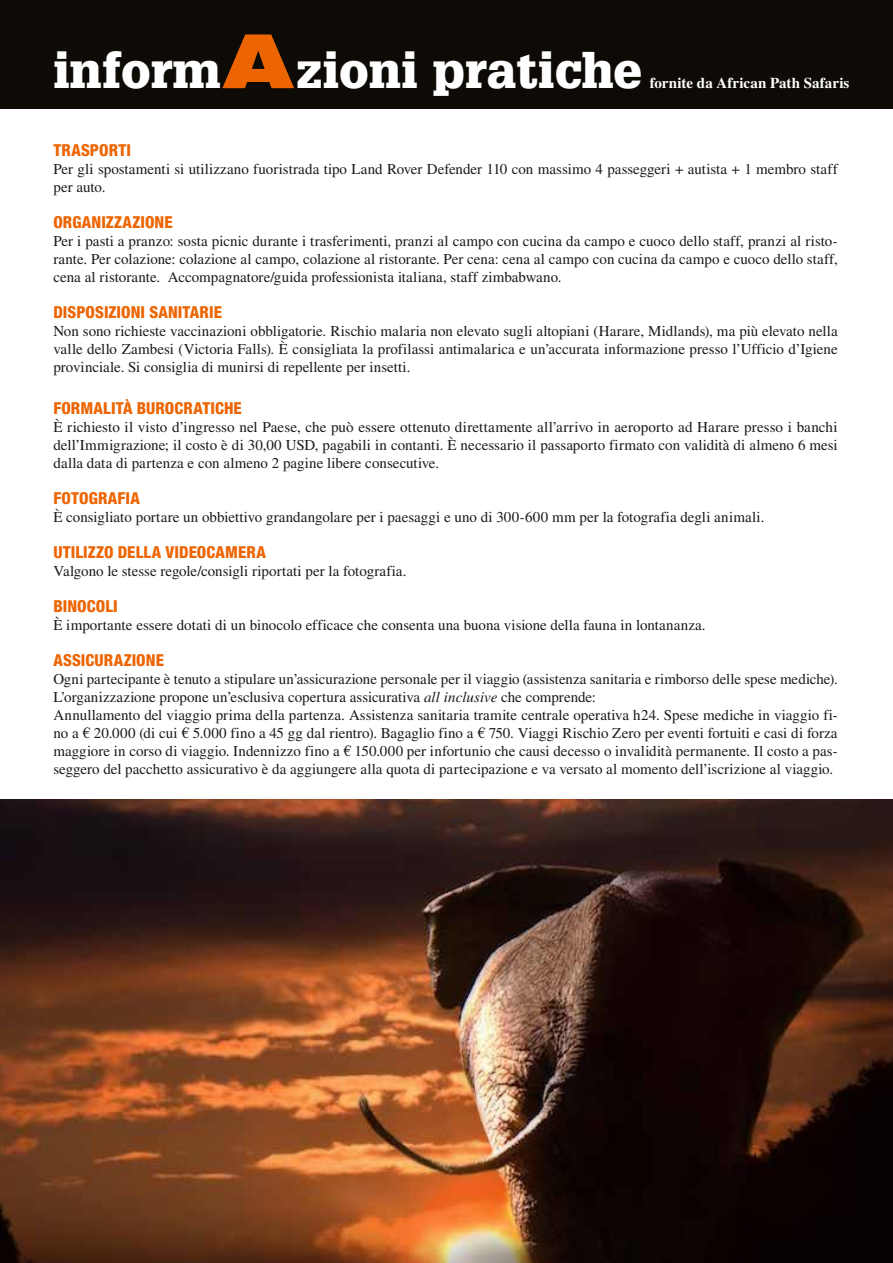
<style>
.page{position:relative;width:893px;height:1263px;background:#fff}
.page>*{position:absolute;margin:0;border:0;box-sizing:border-box;transform-origin:0 0}
.t1{font:900 expanded 75.15px "Helvetica Neue LT Std";color:#ec6502}
.t2{font:900 48.75px "Glypha";color:#fff}
.t3{font:800 condensed 16.5px "Helvetica Neue LT Std";letter-spacing:.005em;color:#ec6502}
.t4{font:15px/18px "Times LT Std";color:#1a1a18;text-align:justify}
.t5{font:700 15px "Times LT Std";letter-spacing:.005em;color:#fff}
.s1{font-style:italic}
</style>
<div class="page">
<div style="left:0;top:0;width:893px;height:108px;background:#0e0a06"></div>
<img style="left:0;top:800px;width:893px;height:463px">
<h1 class="t1" style="left:225px;top:12px;width:68px">A</h1>
<h2 class="t2" style="left:53px;top:41px;width:169px">inform</h2>
<h2 class="t2" style="left:296px;top:41px;width:347px">zioni pratiche</h2>
<p class="t5" style="left:650px;top:74px;width:201px">fornite da African Path Safaris</p>
<p class="t3" style="left:53px;top:140px;width:79px">TRASPORTI</p>
<p class="t4" style="left:53px;top:160px;width:786px">Per gli spostamenti si utilizzano fuoristrada tipo Land Rover Defender 110 con massimo 4 passeggeri + autista + 1 membro staff per auto.</p>
<p class="t3" style="left:53px;top:212px;width:121px">ORGANIZZAZIONE</p>
<p class="t4" style="left:53px;top:232px;width:786px">Per i pasti a pranzo: sosta picnic durante i trasferimenti, pranzi al campo con cucina da campo e cuoco dello staff, pranzi al risto&shy;rante. Per colazione: colazione al campo, colazione al ristorante. Per cena: cena al campo con cucina da campo e cuoco dello staff, cena al ristorante. Accompagnatore/guida professionista italiana, staff zimbabwano.</p>
<p class="t3" style="left:53px;top:302px;width:170px">DISPOSIZIONI SANITARIE</p>
<p class="t4" style="left:53px;top:322px;width:786px">Non sono richieste vaccinazioni obbligatorie. Rischio malaria non elevato sugli altopiani (Harare, Midlands), ma più elevato nella valle dello Zambesi (Victoria Falls). È consigliata la profilassi antimalarica e un’accurata informazione presso l’Ufficio d’Igiene provinciale. Si consiglia di munirsi di repellente per insetti.</p>
<p class="t3" style="left:53px;top:398px;width:190px">FORMALITÀ BUROCRATICHE</p>
<p class="t4" style="left:53px;top:418px;width:786px">È richiesto il visto d’ingresso nel Paese, che può essere ottenuto direttamente all’arrivo in aeroporto ad Harare presso i banchi dell’Immigrazione; il costo è di 30,00 USD, pagabili in contanti. È necessario il passaporto firmato con validità di almeno 6 mesi dalla data di partenza e con almeno 2 pagine libere consecutive.</p>
<p class="t3" style="left:53px;top:488px;width:88px">FOTOGRAFIA</p>
<p class="t4" style="left:53px;top:508px;width:712px">È consigliato portare un obbiettivo grandangolare per i paesaggi e uno di 300-600 mm per la fotografia degli animali.</p>
<p class="t3" style="left:53px;top:542px;width:214px">UTILIZZO DELLA VIDEOCAMERA</p>
<p class="t4" style="left:53px;top:562px;width:355px">Valgono le stesse regole/consigli riportati per la fotografia.</p>
<p class="t3" style="left:53px;top:596px;width:66px">BINOCOLI</p>
<p class="t4" style="left:53px;top:616px;width:654px">È importante essere dotati di un binocolo efficace che consenta una buona visione della fauna in lontananza.</p>
<p class="t3" style="left:53px;top:650px;width:112px">ASSICURAZIONE</p>
<p class="t4" style="left:53px;top:670px;width:786px;text-align:left">Ogni partecipante è tenuto a stipulare un’assicurazione personale per il viaggio (assistenza sanitaria e rimborso delle spese mediche).<br>L’organizzazione propone un’esclusiva copertura assicurativa <span class="s1">all inclusive</span> che comprende:<br>Annullamento del viaggio prima della partenza. Assistenza sanitaria tramite centrale operativa h24. Spese mediche in viaggio fi&shy;no a € 20.000 (di cui € 5.000 fino a 45 gg dal rientro). Bagaglio fino a € 750. Viaggi Rischio Zero per eventi fortuiti e casi di forza maggiore in corso di viaggio. Indennizzo fino a € 150.000 per infortunio che causi decesso o invalidità permanente. Il costo a pas&shy;seggero del pacchetto assicurativo è da aggiungere alla quota di partecipazione e va versato al momento dell’iscrizione al viaggio.</p>
</div>
